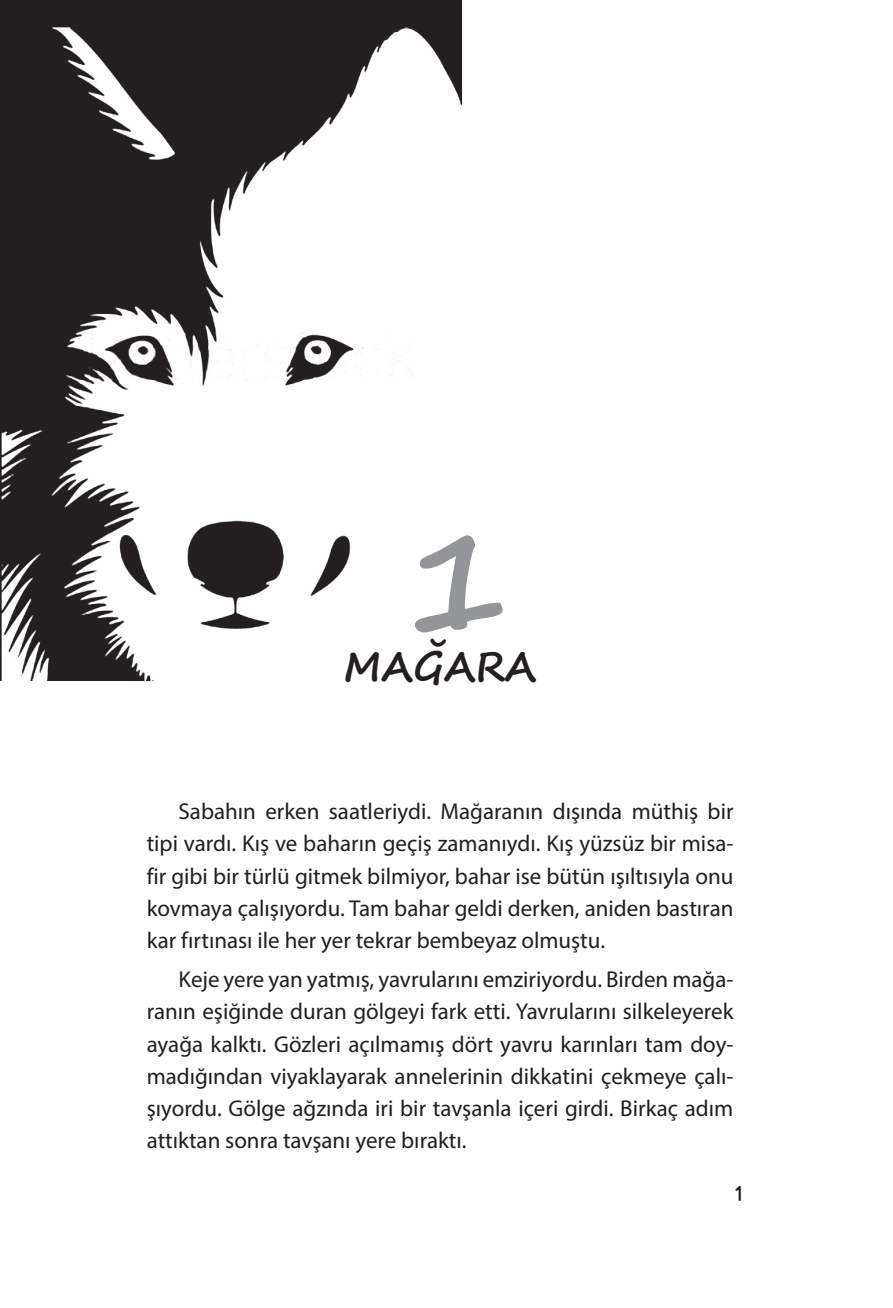
<style>
.page{position:relative;width:893px;height:1308px;background:#fff}
.page>*{position:absolute;margin:0;border:0;box-sizing:border-box;transform-origin:0 0}
.t1{font:700 141.75px "Segoe Print";color:#939598}
.t2{font:700 40.5px "Segoe Print";color:#231f20}
.t3{font:22.95px/32.4px "Myriad Pro";color:#231f20;text-align:justify}
.t4{font:22.5px "Dinheavy";color:#231f20}
</style>
<div class="page">
<img style="left:0;top:0;width:461px;height:681px">
<h1 class="t1" style="left:404px;top:451px;width:105px">1</h1>
<h2 class="t2" style="left:343px;top:630px;width:195px">MAĞARA</h2>
<p class="t3" style="left:147px;top:794px;width:588px;text-indent:32px">Sabahın erken saatleriydi. Mağaranın dışında müthiş bir tipi vardı. Kış ve baharın geçiş zamanıydı. Kış yüzsüz bir misa&shy;fir gibi bir türlü gitmek bilmiyor, bahar ise bütün ışıltısıyla onu kovmaya çalışıyordu. Tam bahar geldi derken, aniden bastıran kar fırtınası ile her yer tekrar bembeyaz olmuştu.</p>
<p class="t3" style="left:147px;top:962px;width:588px;text-indent:32px">Keje yere yan yatmış, yavrularını emziriyordu. Birden mağa&shy;ranın eşiğinde duran gölgeyi fark etti. Yavrularını silkeleyerek ayağa kalktı. Gözleri açılmamış dört yavru karınları tam doy&shy;madığından viyaklayarak annelerinin dikkatini çekmeye çalı&shy;şıyordu. Gölge ağzında iri bir tavşanla içeri girdi. Birkaç adım attıktan sonra tavşanı yere bıraktı.</p>
<p class="t4" style="left:733px;top:1181px;width:13px">1</p>
</div>
